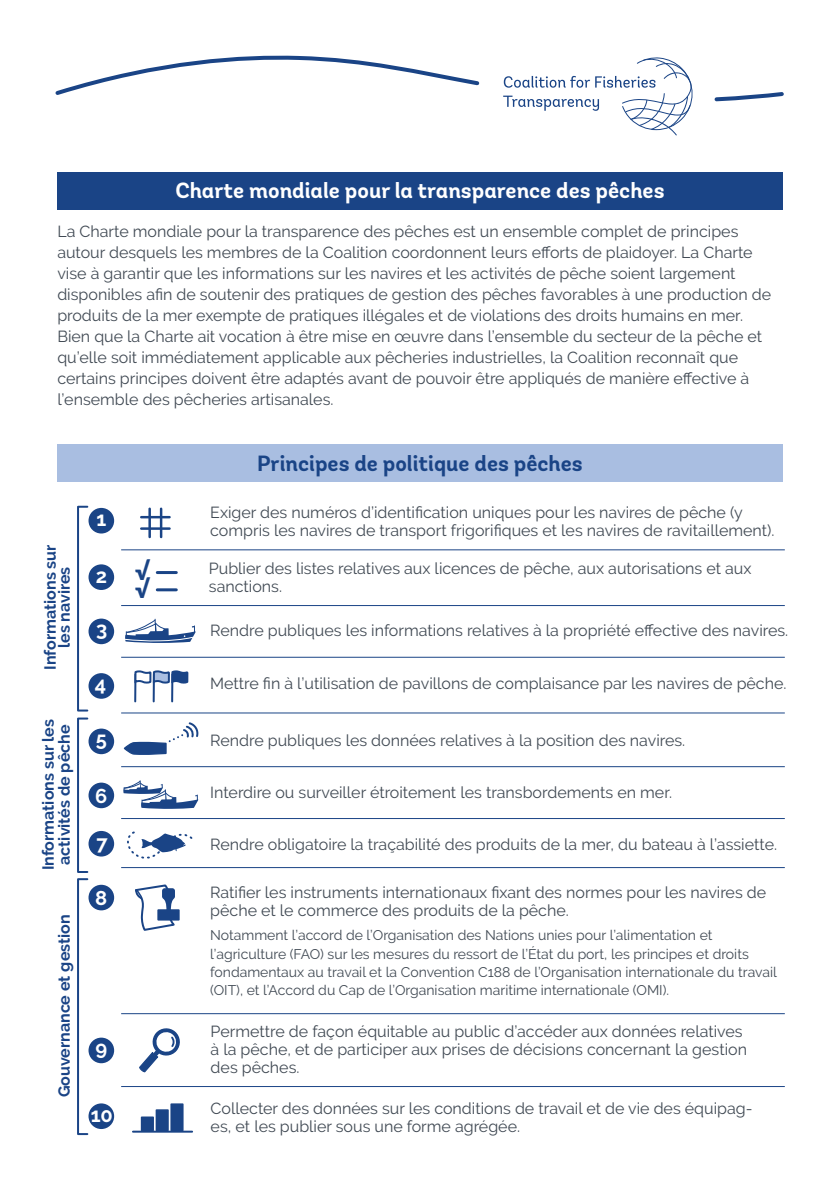
<style>
.page{position:relative;width:840px;height:1191px;background:#fff}
.page>*{position:absolute;margin:0;border:0;box-sizing:border-box;transform-origin:0 0}
.t1{font:900 24.2px/17.6px "Lato";color:#1a4486}
.t2{font:700 22px "Andes";color:#fff}
.t3{font:700 22px "Andes";color:#1a4486}
.t4{font:700 20px "Raleway";color:#fff}
.t5{font:16px/21px "Raleway";color:#414a54}
.t6{font:700 16px/14px "Raleway";color:#1a4486;text-align:center}
.t7{font:14px/18px "Raleway";color:#414a54}
</style>
<div class="page">
<div style="left:57px;top:444px;width:725px;height:37px;background:#a9bee1"></div>
<div style="left:57px;top:173px;width:725px;height:37px;background:#1a4486"></div>
<hr style="left:121px;top:549px;width:663px;height:1px;background:#1a4486">
<hr style="left:121px;top:605px;width:663px;height:1px;background:#1a4486">
<hr style="left:121px;top:657px;width:663px;height:1px;background:#1a4486">
<hr style="left:121px;top:712px;width:663px;height:1px;background:#1a4486">
<hr style="left:121px;top:766px;width:663px;height:1px;background:#1a4486">
<hr style="left:121px;top:818px;width:663px;height:1px;background:#1a4486">
<hr style="left:121px;top:867px;width:663px;height:1px;background:#1a4486">
<hr style="left:121px;top:1013px;width:663px;height:1px;background:#1a4486">
<hr style="left:121px;top:1086px;width:663px;height:1px;background:#1a4486">
<div style="left:77px;top:506px;width:11px;height:205px;border:2px solid #1a4486"></div>
<div style="left:77px;top:717px;width:11px;height:156px;border:2px solid #1a4486"></div>
<div style="left:77px;top:878px;width:11px;height:257px;border:2px solid #1a4486"></div>
<div style="left:90px;top:510px;width:22px;height:21px;background:#1a4486;border-radius:50%"></div>
<div style="left:88px;top:508px;width:26px;height:25px;border:4px solid #1a4486;border-radius:50%"></div>
<div style="left:90px;top:566px;width:22px;height:22px;background:#1a4486;border-radius:50%"></div>
<div style="left:88px;top:564px;width:26px;height:26px;border:4px solid #1a4486;border-radius:50%"></div>
<div style="left:90px;top:620px;width:22px;height:22px;background:#1a4486;border-radius:50%"></div>
<div style="left:88px;top:618px;width:26px;height:26px;border:4px solid #1a4486;border-radius:50%"></div>
<div style="left:90px;top:675px;width:22px;height:22px;background:#1a4486;border-radius:50%"></div>
<div style="left:88px;top:673px;width:26px;height:26px;border:4px solid #1a4486;border-radius:50%"></div>
<div style="left:90px;top:730px;width:22px;height:22px;background:#1a4486;border-radius:50%"></div>
<div style="left:88px;top:728px;width:26px;height:26px;border:4px solid #1a4486;border-radius:50%"></div>
<div style="left:90px;top:784px;width:22px;height:22px;background:#1a4486;border-radius:50%"></div>
<div style="left:88px;top:782px;width:26px;height:26px;border:4px solid #1a4486;border-radius:50%"></div>
<div style="left:90px;top:833px;width:22px;height:21px;background:#1a4486;border-radius:50%"></div>
<div style="left:88px;top:831px;width:26px;height:25px;border:4px solid #1a4486;border-radius:50%"></div>
<div style="left:90px;top:886px;width:22px;height:22px;background:#1a4486;border-radius:50%"></div>
<div style="left:88px;top:884px;width:26px;height:26px;border:4px solid #1a4486;border-radius:50%"></div>
<div style="left:90px;top:1039px;width:22px;height:22px;background:#1a4486;border-radius:50%"></div>
<div style="left:88px;top:1037px;width:26px;height:26px;border:4px solid #1a4486;border-radius:50%"></div>
<div style="left:90px;top:1105px;width:22px;height:22px;background:#1a4486;border-radius:50%"></div>
<div style="left:88px;top:1103px;width:26px;height:26px;border:4px solid #1a4486;border-radius:50%"></div>
<hr style="left:148px;top:509px;width:3px;height:28px;background:#1a4486">
<hr style="left:160px;top:509px;width:2px;height:28px;background:#1a4486">
<hr style="left:141px;top:516px;width:28px;height:2px;background:#1a4486">
<hr style="left:141px;top:527px;width:28px;height:3px;background:#1a4486">
<hr style="left:157px;top:571px;width:19px;height:3px;background:#1a4486">
<hr style="left:157px;top:588px;width:19px;height:3px;background:#1a4486">
<svg style="left:125px;top:619px;width:71px;height:24px"></svg>
<hr style="left:134px;top:674px;width:2px;height:27px;background:#1a4486">
<hr style="left:153px;top:674px;width:2px;height:27px;background:#1a4486">
<hr style="left:171px;top:674px;width:2px;height:27px;background:#1a4486">
<svg style="left:134px;top:670px;width:55px;height:14px"></svg>
<svg style="left:123px;top:722px;width:75px;height:33px"></svg>
<div style="left:157px;top:909px;width:22px;height:11px;background:#1a4486"></div>
<svg style="left:135px;top:884px;width:42px;height:47px"></svg>
<svg style="left:127px;top:831px;width:66px;height:28px"></svg>
<div style="left:141px;top:1116px;width:13px;height:15px;background:#1a4486;border:2px solid #1a4486"></div>
<div style="left:155px;top:1109px;width:14px;height:22px;background:#1a4486;border:2px solid #1a4486"></div>
<div style="left:170px;top:1103px;width:13px;height:28px;background:#1a4486;border:2px solid #1a4486"></div>
<hr style="left:133px;top:1130px;width:59px;height:2px;background:#1a4486">
<svg style="left:139px;top:1028px;width:41px;height:45px"></svg>
<svg style="left:123px;top:780px;width:75px;height:29px"></svg>
<svg style="left:55px;top:55px;width:425px;height:40px"></svg>
<svg style="left:714px;top:92px;width:70px;height:10px"></svg>
<svg style="left:503px;top:57px;width:190px;height:79px"></svg>
<h2 class="t2" style="left:175px;top:176px;width:490px">Charte mondiale pour la transparence des pêches</h2>
<p class="t5" style="left:57px;top:221px;width:715px">La Charte mondiale pour la transparence des pêches est un ensemble complet de principes autour desquels les membres de la Coalition coordonnent leurs efforts de plaidoyer. La Charte vise à garantir que les informations sur les navires et les activités de pêche soient largement disponibles afin de soutenir des pratiques de gestion des pêches favorables à une production de produits de la mer exempte de pratiques illégales et de violations des droits humains en mer.<br>Bien que la Charte ait vocation à être mise en œuvre dans l’ensemble du secteur de la pêche et qu’elle soit immédiatement applicable aux pêcheries industrielles, la Coalition reconnaît que certains principes doivent être adaptés avant de pouvoir être appliqués de manière effective à l’ensemble des pêcheries artisanales.</p>
<p class="t6" style="left:43px;top:669px;width:126px;rotate:-90deg">Informations sur les navires</p>
<p class="t6" style="left:40px;top:870px;width:153px;line-height:16px;rotate:-90deg">Informations sur les activités de pêche</p>
<p class="t6" style="left:57px;top:1097px;width:185px;rotate:-90deg">Gouvernance et gestion</p>
<p class="t4" style="left:96px;top:507px;width:11px">1</p>
<p class="t4" style="left:96px;top:564px;width:13px">2</p>
<p class="t4" style="left:96px;top:617px;width:13px">3</p>
<p class="t4" style="left:95px;top:672px;width:13px">4</p>
<p class="t4" style="left:96px;top:728px;width:13px">5</p>
<p class="t4" style="left:95px;top:784px;width:14px">6</p>
<p class="t4" style="left:96px;top:831px;width:13px">7</p>
<p class="t4" style="left:95px;top:886px;width:14px">8</p>
<p class="t4" style="left:95px;top:1036px;width:13px">9</p>
<p class="t4" style="left:91px;top:1103px;width:24px">10</p>
<h1 class="t1" style="left:135px;top:562px;width:16px">√ √</h1>
<h2 class="t3" style="left:257px;top:449px;width:327px">Principes de politique des pêches</h2>
<p class="t5" style="left:210px;top:504px;width:565px;line-height:18px">Exiger des numéros d’identification uniques pour les navires de pêche (y compris les navires de transport frigorifiques et les navires de ravitaillement).</p>
<p class="t5" style="left:209px;top:560px;width:543px;line-height:18px">Publier des listes relatives aux licences de pêche, aux autorisations et aux sanctions.</p>
<p class="t5" style="left:210px;top:619px;width:579px">Rendre publiques les informations relatives à la propriété effective des navires.</p>
<p class="t5" style="left:210px;top:673px;width:577px">Mettre fin à l’utilisation de pavillons de complaisance par les navires de pêche.</p>
<p class="t5" style="left:210px;top:730px;width:476px">Rendre publiques les données relatives à la position des navires.</p>
<p class="t5" style="left:210px;top:782px;width:463px">Interdire ou surveiller étroitement les transbordements en mer.</p>
<p class="t5" style="left:210px;top:834px;width:568px">Rendre obligatoire la traçabilité des produits de la mer, du bateau à l’assiette.</p>
<p class="t5" style="left:210px;top:883px;width:557px;line-height:18px">Ratifier les instruments internationaux fixant des normes pour les navires de pêche et le commerce des produits de la pêche.</p>
<p class="t7" style="left:210px;top:926px;width:568px">Notamment l’accord de l’Organisation des Nations unies pour l’alimentation et l’agriculture (FAO) sur les mesures du ressort de l’État du port, les principes et droits fondamentaux au travail et la Convention C188 de l’Organisation internationale du travail (OIT), et l’Accord du Cap de l’Organisation maritime internationale (OMI).</p>
<p class="t5" style="left:210px;top:1022px;width:537px;line-height:18px">Permettre de façon équitable au public d’accéder aux données relatives à la pêche, et de participer aux prises de décisions concernant la gestion des pêches.</p>
<p class="t5" style="left:210px;top:1099px;width:543px;line-height:18px">Collecter des données sur les conditions de travail et de vie des équipag&shy;es, et les publier sous une forme agrégée.</p>
</div>
